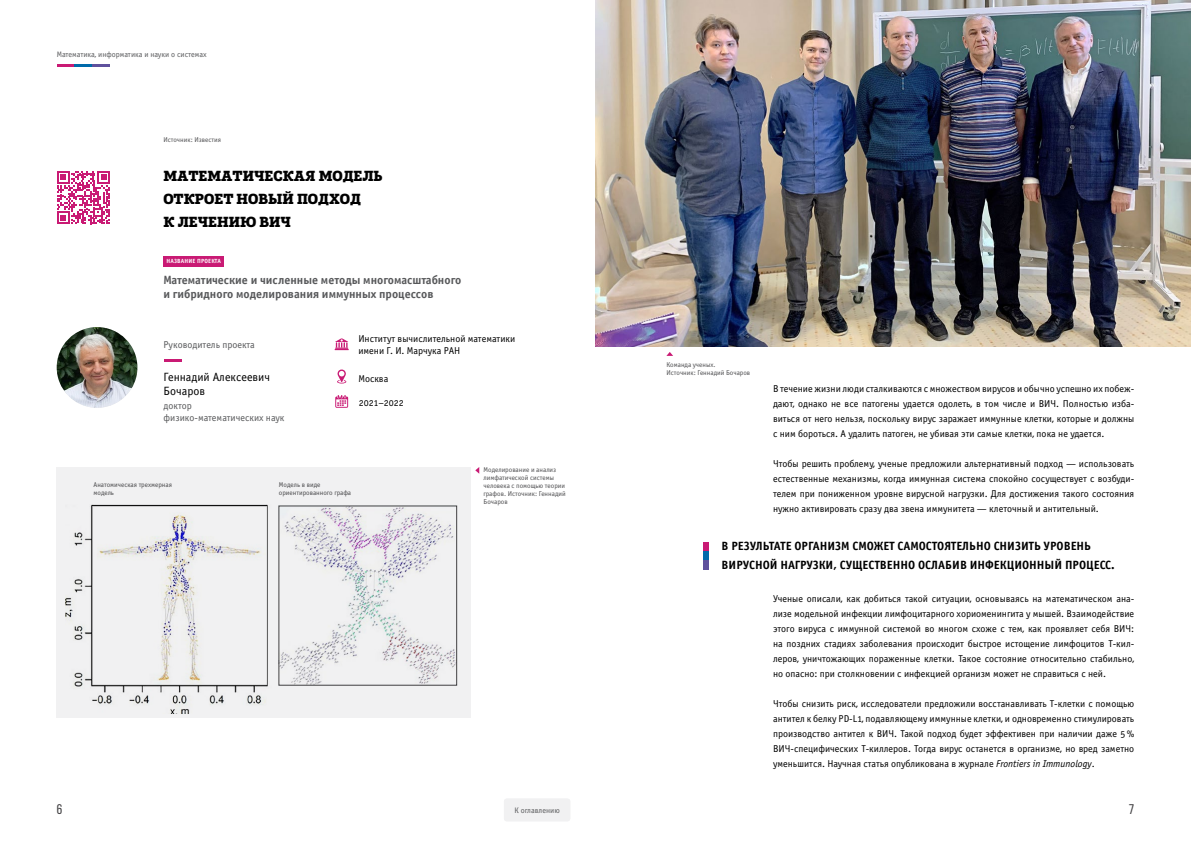
<style>
.page{position:relative;width:1191px;height:842px;background:#fff}
.page>*{position:absolute;margin:0;border:0;box-sizing:border-box;transform-origin:0 0}
.t1{font:14px/23px "Posterizer KG";color:#000}
.t2{font:14px "Bebas Neue";color:#414042}
.t3{font:12px/19px "Officina Sans Bold C";color:#000}
.t4{font:12px/14.4px "Officina Sans Bold C";color:#58595b}
.t5{font:12px/14px "Officina Sans Book OSC";color:#000}
.t6{font:10px/15px "Officina Sans Book OSC";color:#000;text-align:justify}
.t7{font:10px/12px "Officina Sans Book OSC";color:#58595b}
.t8{font:8px "Officina Sans Book OSC";color:#58595b}
.t9{font:7px/8px "Officina Sans Book OSC";color:#4d4d4f}
.t10{font:6px "Officina Sans Bold C";letter-spacing:.025em;color:#fff}
.s1{font-style:italic}
</style>
<div class="page">
<svg style="left:57px;top:65px;width:53px;height:2px"></svg>
<div style="left:504px;top:799px;width:66px;height:22px;background:#f1f1f2;border-radius:3px"></div>
<svg style="left:335px;top:395px;width:13px;height:13px"></svg>
<img style="left:57px;top:327px;width:80px;height:81px;border-radius:40px">
<svg style="left:335px;top:338px;width:14px;height:12px"></svg>
<svg style="left:337px;top:369px;width:9px;height:14px"></svg>
<div style="left:164px;top:256px;width:60px;height:10px;background:#c91a74"></div>
<svg style="left:164px;top:360px;width:18px;height:2px"></svg>
<div style="left:703px;top:542px;width:5px;height:9px;background:#c91a74"></div>
<div style="left:703px;top:551px;width:5px;height:9px;background:#006aaa"></div>
<div style="left:703px;top:560px;width:5px;height:9px;background:#5f519d"></div>
<svg style="left:57px;top:171px;width:53px;height:53px"></svg>
<svg style="left:475px;top:467px;width:4px;height:7px"></svg>
<svg style="left:666px;top:352px;width:7px;height:4px"></svg>
<img style="left:595px;top:0;width:596px;height:347px">
<div style="left:57px;top:468px;width:414px;height:250px;background:#f1f1f2"></div>
<img style="left:66px;top:504px;width:202px;height:209px">
<img style="left:280px;top:507px;width:175px;height:177px">
<div style="left:278px;top:505px;width:179px;height:181px;border:1px solid #464547"></div>
<p class="t8" style="left:57px;top:50px;width:152px">Математика, информатика и науки о системах</p>
<p class="t9" style="left:163px;top:136px;width:59px">Источник: Известия</p>
<h1 class="t1" style="left:163px;top:165px;width:221px">МАТЕМАТИЧЕСКАЯ МОДЕЛЬ<br>ОТКРОЕТ НОВЫЙ ПОДХОД<br>К ЛЕЧЕНИЮ ВИЧ</h1>
<p class="t10" style="left:166px;top:258px;width:56px">НАЗВАНИЕ ПРОЕКТА</p>
<p class="t4" style="left:163px;top:273px;width:299px">Математические и численные методы многомасштабного и гибридного моделирования иммунных процессов</p>
<p class="t6" style="left:358px;top:333px;width:158px;line-height:12px">Институт вычислительной математики имени Г. И. Марчука РАН</p>
<p class="t6" style="left:358px;top:371px;width:32px">Москва</p>
<p class="t6" style="left:359px;top:395px;width:47px">2021–2022</p>
<p class="t7" style="left:164px;top:339px;width:93px">Руководитель проекта</p>
<p class="t5" style="left:164px;top:370px;width:108px">Геннадий Алексеевич<br>Бочаров</p>
<p class="t7" style="left:164px;top:400px;width:122px">доктор физико-математических наук</p>
<p class="t9" style="left:93px;top:481px;width:80px">Анатомическая трехмерная модель</p>
<p class="t9" style="left:279px;top:481px;width:74px">Модель в виде ориентированного графа</p>
<p class="t9" style="left:483px;top:466px;width:84px">Моделирование и анализ лимфатической системы человека с помощью теории графов. Источник: Геннадий<br>Бочаров</p>
<p class="t9" style="left:666px;top:361px;width:85px">Команда ученых.<br>Источник: Геннадий Бочаров</p>
<p class="t6" style="left:773px;top:381px;width:363px">В течение жизни люди сталкиваются с множеством вирусов и обычно успешно их побеж&shy;дают, однако не все патогены удается одолеть, в том числе и ВИЧ. Полностью изба&shy;виться от него нельзя, поскольку вирус заражает иммунные клетки, которые и должны с ним бороться. А удалить патоген, не убивая эти самые клетки, пока не удается.</p>
<p class="t6" style="left:773px;top:456px;width:363px">Чтобы решить проблему, ученые предложили альтернативный подход — использовать естественные механизмы, когда иммунная система спокойно сосуществует с возбуди&shy;телем при пониженном уровне вирусной нагрузки. Для достижения такого состояния нужно активировать сразу два звена иммунитета — клеточный и антительный.</p>
<p class="t3" style="left:721px;top:537px;width:394px">В РЕЗУЛЬТАТЕ ОРГАНИЗМ СМОЖЕТ САМОСТОЯТЕЛЬНО СНИЗИТЬ УРОВЕНЬ<br>ВИРУСНОЙ НАГРУЗКИ, СУЩЕСТВЕННО ОСЛАБИВ ИНФЕКЦИОННЫЙ ПРОЦЕСС.</p>
<p class="t6" style="left:773px;top:591px;width:363px">Ученые описали, как добиться такой ситуации, основываясь на математическом ана&shy;лизе модельной инфекции лимфоцитарного хориоменингита у мышей. Взаимодействие этого вируса с иммунной системой во многом схоже с тем, как проявляет себя ВИЧ: на поздних стадиях заболевания происходит быстрое истощение лимфоцитов Т-кил&shy;леров, уничтожающих пораженные клетки. Такое состояние относительно стабильно, но опасно: при столкновении с инфекцией организм может не справиться с ней.</p>
<p class="t6" style="left:773px;top:696px;width:363px">Чтобы снизить риск, исследователи предложили восстанавливать Т-клетки с помощью антител к белку PD-L1, подавляющему иммунные клетки, и одновременно стимулировать производство антител к ВИЧ. Такой подход будет эффективен при наличии даже 5% ВИЧ-специфических Т-киллеров. Тогда вирус останется в организме, но вред заметно уменьшится. Научная статья опубликована в журнале <span class="s1">Frontiers in Immunology</span>.</p>
<h1 class="t2" style="left:57px;top:802px;width:7px">6</h1>
<p class="t8" style="left:514px;top:806px;width:47px">К оглавлению</p>
<h1 class="t2" style="left:1128px;top:802px;width:7px">7</h1>
</div>
